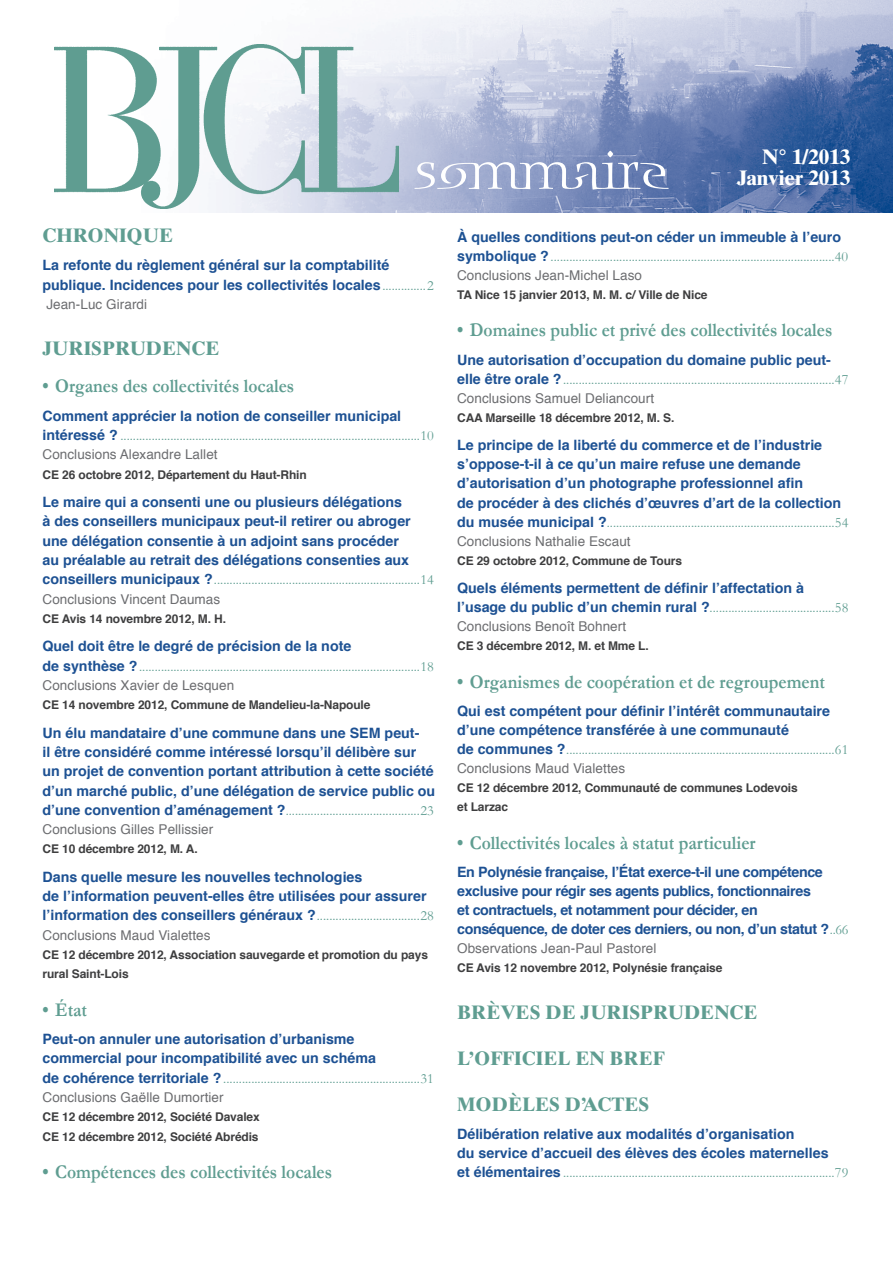
<style>
.page{position:relative;width:893px;height:1263px;background:#fff}
.page>*{position:absolute;margin:0;border:0;box-sizing:border-box;transform-origin:0 0}
.t1{font:55.2px "Blue Island Std";color:#fff}
.t2{font:700 21px/21.3px "Times Ten LT Std";color:#fff;text-align:right}
.t3{font:700 19.5px "Garamond";color:#5f9d91;scale:.9 1}
.t4{font:700 19.5px "Times Ten LT Std";color:#5f9d91}
.t5{font:700 14.25px/19.4px "Helvetica";color:#1d5193}
.t6{font:14.25px "Garamond";color:#5f9d91}
.t7{font:700 14.25px/19.2px "Helvetica";letter-spacing:-.025em;color:#1d5193}
.t8{font:13.5px "Helvetica";letter-spacing:.005em;color:#6c6d70}
.t9{font:700 12px/19.4px "Helvetica";letter-spacing:-.01em;color:#3e3e3f}
.s1{font-family:"Garamond";font-weight:400;color:#5f9d91}
.s2{font-family:"Helvetica";font-weight:700;color:#1d5193}
</style>
<div class="page">
<img style="left:156px;top:0;width:737px;height:213px">
<img style="left:55px;top:45px;width:344px;height:163px">
<h1 class="t1" style="left:415px;top:138px;width:255px">sommaire</h1>
<h2 class="t2" style="left:737px;top:146px;width:115px">N° 1/2013<br>JANVIER 2013</h2>
<h3 class="t4" style="left:43px;top:223px;width:132px">CHRONIQUE</h3>
<p class="t5" style="left:43px;top:256px;width:393px">La refonte du règlement général sur la comptabilité publique. Incidences pour les collectivités locales<span class="s1">..............2</span></p>
<p class="t8" style="left:46px;top:294px;width:102px">Jean-Luc Girardi</p>
<h3 class="t4" style="left:43px;top:337px;width:179px">JURISPRUDENCE</h3>
<h3 class="t3" style="left:43px;top:375px;width:281px">• Organes des collectivités locales</h3>
<p class="t5" style="left:43px;top:406px;width:360px">Comment apprécier la notion de conseiller municipal</p>
<p class="t6" style="left:43px;top:427px;width:393px"><span class="s2">intéressé ?</span> ................................................................................................10</p>
<p class="t8" style="left:43px;top:444px;width:177px">Conclusions Alexandre Lallet</p>
<p class="t9" style="left:43px;top:465px;width:266px">CE 26 octobre 2012, Département du Haut-Rhin</p>
<p class="t5" style="left:43px;top:493px;width:370px">Le maire qui a consenti une ou plusieurs délégations à des conseillers municipaux peut-il retirer ou abroger une délégation consentie à un adjoint sans procéder au préalable au retrait des délégations consenties aux</p>
<p class="t6" style="left:43px;top:571px;width:393px"><span class="s2">conseillers municipaux ?</span>..................................................................14</p>
<p class="t8" style="left:43px;top:588px;width:179px">Conclusions Vincent Daumas</p>
<p class="t9" style="left:43px;top:609px;width:185px">CE Avis 14 novembre 2012, M. H.</p>
<p class="t5" style="left:43px;top:637px;width:310px">Quel doit être le degré de précision de la note</p>
<p class="t6" style="left:43px;top:658px;width:393px"><span class="s2">de synthèse ?</span>..........................................................................................18</p>
<p class="t8" style="left:43px;top:675px;width:193px">Conclusions Xavier de Lesquen</p>
<p class="t9" style="left:43px;top:695px;width:329px">CE 14 novembre 2012, Commune de Mandelieu-la-Napoule</p>
<p class="t5" style="left:43px;top:723px;width:394px">Un élu mandataire d’une commune dans une SEM peut-<br>il être considéré comme intéressé lorsqu’il délibère sur un projet de convention portant attribution à cette société d’un marché public, d’une délégation de service public ou</p>
<p class="t6" style="left:43px;top:802px;width:393px"><span class="s2">d’une convention d’aménagement ?</span>...........................................23</p>
<p class="t8" style="left:43px;top:819px;width:172px">Conclusions Gilles Pellissier</p>
<p class="t9" style="left:43px;top:840px;width:157px">CE 10 décembre 2012, M. A.</p>
<p class="t5" style="left:43px;top:867px;width:393px">Dans quelle mesure les nouvelles technologies<br>de l’information peuvent-elles être utilisées pour assurer l’information des conseillers généraux ?<span class="s1">.................................28</span></p>
<p class="t8" style="left:43px;top:924px;width:170px">Conclusions Maud Vialettes</p>
<p class="t9" style="left:43px;top:945px;width:387px">CE 12 décembre 2012, Association sauvegarde et promotion du pays rural Saint-Lois</p>
<h3 class="t3" style="left:43px;top:998px;width:51px">• État</h3>
<p class="t5" style="left:43px;top:1029px;width:335px">Peut-on annuler une autorisation d’urbanisme commercial pour incompatibilité avec un schéma</p>
<p class="t6" style="left:43px;top:1070px;width:393px"><span class="s2">de cohérence territoriale ?</span>...............................................................31</p>
<p class="t8" style="left:43px;top:1087px;width:183px">Conclusions Gaëlle Dumortier</p>
<p class="t9" style="left:43px;top:1107px;width:219px">CE 12 décembre 2012, Société Davalex<br>CE 12 décembre 2012, Société Abrédis</p>
<h3 class="t3" style="left:43px;top:1160px;width:323px">• Compétences des collectivités locales</h3>
<p class="t5" style="left:457px;top:227px;width:386px">À quelles conditions peut-on céder un immeuble à l’euro</p>
<p class="t6" style="left:457px;top:248px;width:393px"><span class="s2">symbolique ?</span>...........................................................................................40</p>
<p class="t8" style="left:457px;top:265px;width:186px">Conclusions Jean-Michel Laso</p>
<p class="t9" style="left:457px;top:286px;width:252px">TA Nice 15 janvier 2013, M. M. c/ Ville de Nice</p>
<h3 class="t3" style="left:457px;top:319px;width:418px">• Domaines public et privé des collectivités locales</h3>
<p class="t5" style="left:457px;top:350px;width:375px">Une autorisation d’occupation du domaine public peut-</p>
<p class="t6" style="left:457px;top:371px;width:393px"><span class="s2">elle être orale ?</span>.......................................................................................47</p>
<p class="t8" style="left:457px;top:388px;width:199px">Conclusions Samuel Deliancourt</p>
<p class="t9" style="left:457px;top:408px;width:219px">CAA Marseille 18 décembre 2012, M. S.</p>
<p class="t5" style="left:457px;top:436px;width:386px">Le principe de la liberté du commerce et de l’industrie s’oppose-t-il à ce qu’un maire refuse une demande d’autorisation d’un photographe professionnel afin<br>de procéder à des clichés d’œuvres d’art de la collection</p>
<p class="t6" style="left:457px;top:514px;width:393px"><span class="s2">du musée municipal ?</span>.........................................................................54</p>
<p class="t8" style="left:457px;top:531px;width:175px">Conclusions Nathalie Escaut</p>
<p class="t9" style="left:457px;top:551px;width:226px">CE 29 octobre 2012, Commune de Tours</p>
<p class="t5" style="left:457px;top:578px;width:348px">Quels éléments permettent de définir l’affectation à</p>
<p class="t6" style="left:457px;top:599px;width:393px"><span class="s2">l’usage du public d’un chemin rural ?</span>........................................58</p>
<p class="t8" style="left:457px;top:616px;width:171px">Conclusions Benoît Bohnert</p>
<p class="t9" style="left:457px;top:637px;width:193px">CE 3 décembre 2012, M. et Mme L.</p>
<h3 class="t3" style="left:457px;top:670px;width:410px">• Organismes de coopération et de regroupement</h3>
<p class="t5" style="left:457px;top:701px;width:374px">Qui est compétent pour définir l’intérêt communautaire d’une compétence transférée à une communauté</p>
<p class="t6" style="left:457px;top:741px;width:393px"><span class="s2">de communes ?</span>......................................................................................61</p>
<p class="t8" style="left:457px;top:758px;width:170px">Conclusions Maud Vialettes</p>
<p class="t9" style="left:457px;top:779px;width:342px">CE 12 décembre 2012, Communauté de communes Lodevois et Larzac</p>
<h3 class="t3" style="left:457px;top:831px;width:333px">• Collectivités locales à statut particulier</h3>
<p class="t7" style="left:457px;top:862px;width:393px">En Polynésie française, l’État exerce-t-il une compétence exclusive pour régir ses agents publics, fonctionnaires<br>et contractuels, et notamment pour décider, en conséquence, de doter ces derniers, ou non, d’un statut ?<span class="s1">..66</span></p>
<p class="t8" style="left:457px;top:938px;width:201px">Observations Jean-Paul Pastorel</p>
<p class="t9" style="left:457px;top:959px;width:267px">CE Avis 12 novembre 2012, Polynésie française</p>
<h3 class="t4" style="left:457px;top:1000px;width:302px">BRÈVES DE JURISPRUDENCE</h3>
<h3 class="t4" style="left:457px;top:1046px;width:209px">L’OFFICIEL EN BREF</h3>
<h3 class="t4" style="left:457px;top:1092px;width:194px">MODÈLES D’ACTES</h3>
<p class="t5" style="left:457px;top:1124px;width:373px">Délibération relative aux modalités d’organisation<br>du service d’accueil des élèves des écoles maternelles</p>
<p class="t6" style="left:457px;top:1164px;width:393px"><span class="s2">et élémentaires</span> .......................................................................................79</p>
</div>
